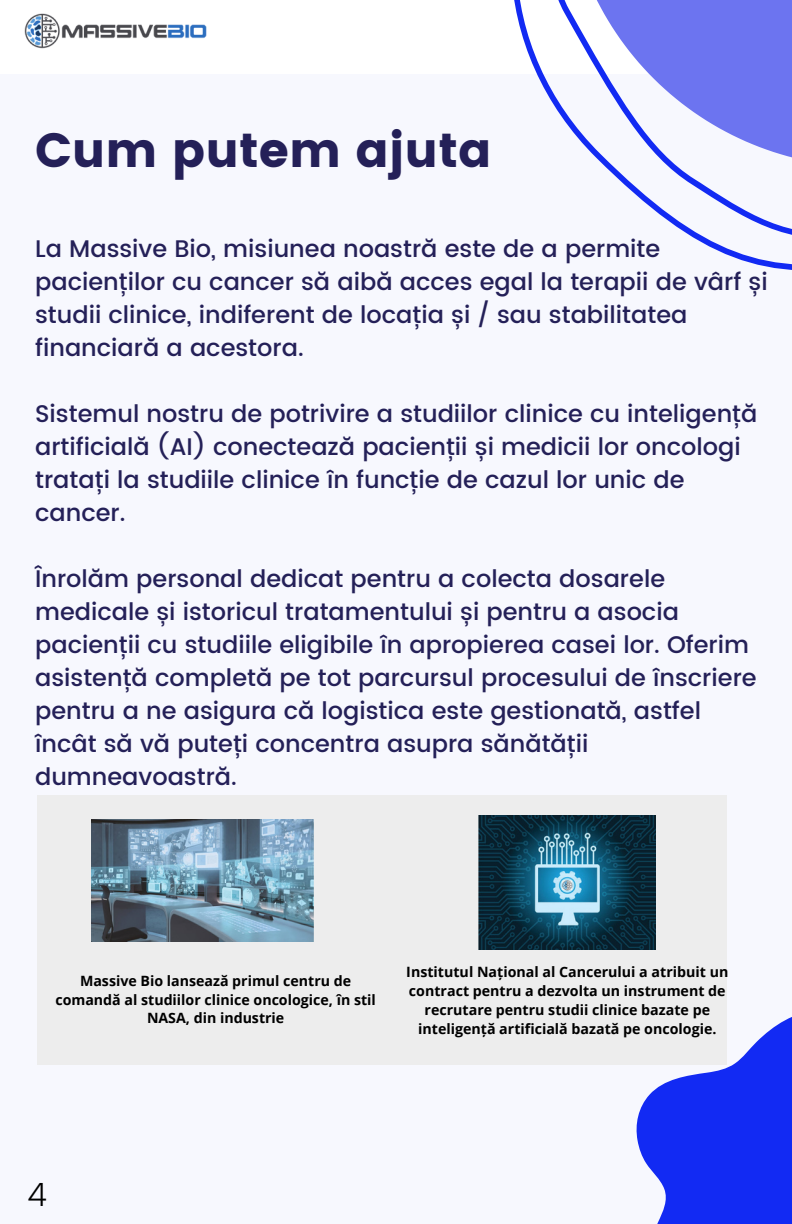
<style>
.page{position:relative;width:792px;height:1224px;background:#f7f8fe}
.page>*{position:absolute;margin:0;border:0;box-sizing:border-box;transform-origin:0 0}
.t1{font:48px "Poppins";color:#242058}
.t2{font:300 32px "Poppins";color:#000}
.t3{font:500 24px/33px "Poppins";color:#242058}
.t4{font:700 14.2px/19px "Open Sans";color:#000;text-align:center}
</style>
<div class="page">
<div style="left:0;top:0;width:792px;height:74px;background:#fff"></div>
<svg style="left:514px;top:0;width:278px;height:259px"></svg>
<svg style="left:636px;top:1017px;width:156px;height:207px;fill:#122af3"></svg>
<img style="left:24px;top:13px;width:183px;height:36px">
<div style="left:37px;top:795px;width:690px;height:270px;background:#ededed"></div>
<img style="left:91px;top:820px;width:222px;height:121px">
<img style="left:479px;top:816px;width:177px;height:133px">
<p class="t1" style="left:35px;top:122px;width:458px">Cum putem ajuta</p>
<p class="t3" style="left:35px;top:233px;width:734px">La Massive Bio, misiunea noastră este de a permite pacienților cu cancer să aibă acces egal la terapii de vârf și studii clinice, indiferent de locația și / sau stabilitatea financiară a acestora.</p>
<p class="t3" style="left:35px;top:398px;width:724px">Sistemul nostru de potrivire a studiilor clinice cu inteligență artificială (AI) conectează pacienții și medicii lor oncologi tratați la studiile clinice în funcție de cazul lor unic de cancer.</p>
<p class="t3" style="left:35px;top:563px;width:723px">Înrolăm personal dedicat pentru a colecta dosarele medicale și istoricul tratamentului și pentru a asocia pacienții cu studiile eligibile în apropierea casei lor. Oferim asistență completă pe tot parcursul procesului de înscriere pentru a ne asigura că logistica este gestionată, astfel încât să vă puteți concentra asupra sănătății dumneavoastră.</p>
<p class="t4" style="left:55px;top:971px;width:322px">Massive Bio lansează primul centru de comandă al studiilor clinice oncologice, în stil<br>NASA, din industrie</p>
<p class="t4" style="left:406px;top:962px;width:324px">Institutul Național al Cancerului a atribuit un contract pentru a dezvolta un instrument de recrutare pentru studii clinice bazate pe inteligență artificială bazată pe oncologie.</p>
<p class="t2" style="left:27px;top:1176px;width:21px">4</p>
</div>
